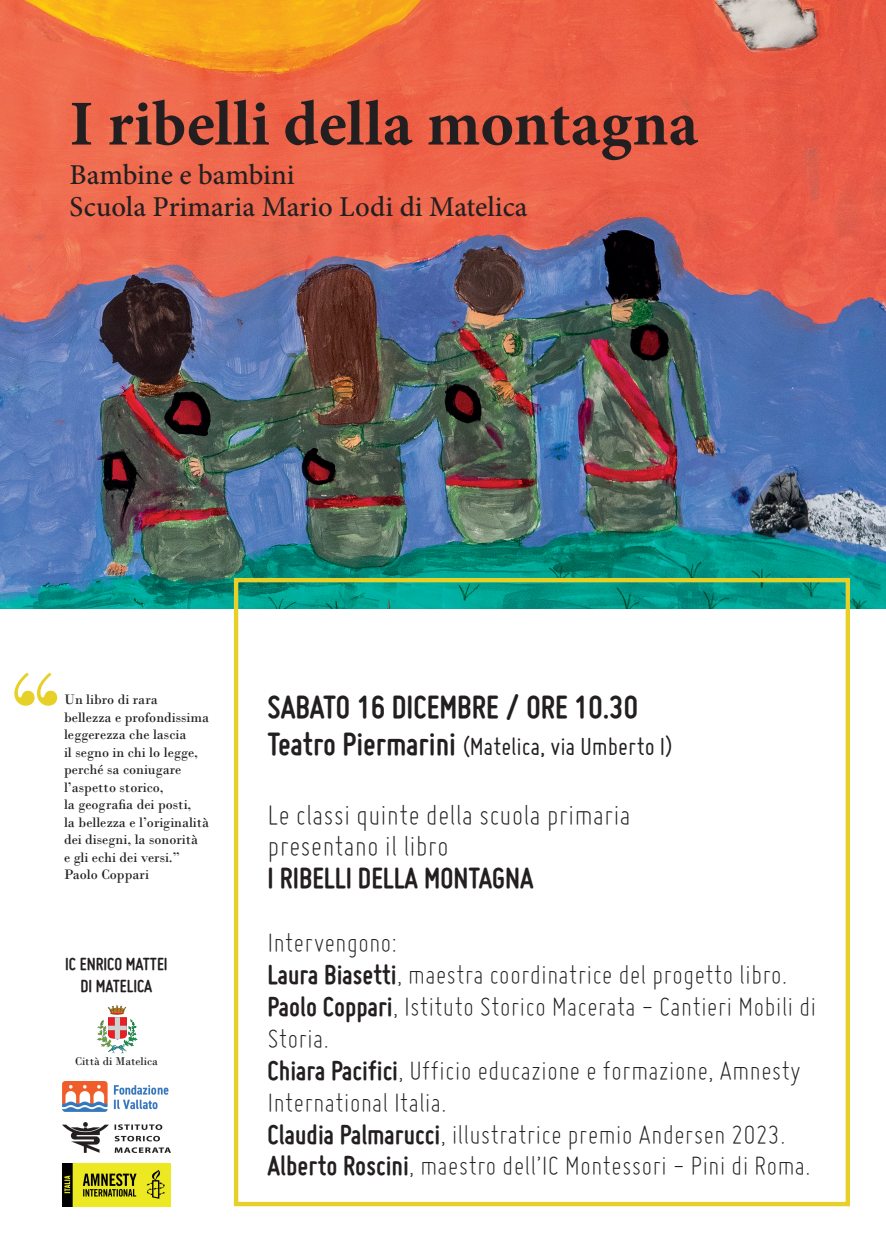
<style>
.page{position:relative;width:886px;height:1241px;background:#fff}
.page>*{position:absolute;margin:0;border:0;box-sizing:border-box;transform-origin:0 0}
.t1{font:125px "Bodoni";color:#e7d129}
.t2{font:700 64.06px "Minion Pro";color:#231f20}
.t3{font:700 34.38px "Miso";color:#231f20}
.t4{font:300 31.25px/31.9px "Miso";color:#231f20}
.t5{font:700 31.25px "Miso";color:#231f20}
.t6{font:300 29.38px/31.9px "Miso";color:#231f20}
.t7{font:500 28.75px/32.7px "Minion Pro";color:#231f20}
.t8{font:26.88px "Miso";color:#231f20}
.t9{font:700 18.75px/21.9px "Miso";color:#231f20;text-align:center}
.t10{font:14.38px/17.5px "Bodoni";color:#231f20}
.t11{font:11.88px "Bodoni";color:#231f20}
.s1{font-weight:700;font-size:34.38px}
.s2{font-weight:700}
</style>
<div class="page">
<img style="left:0;top:0;width:886px;height:609px">
<div style="left:234px;top:578px;width:616px;height:627px;border:4px solid #e7d129"></div>
<img style="left:96px;top:1005px;width:42px;height:49px">
<img style="left:63px;top:1122px;width:107px;height:29px">
<img style="left:63px;top:1163px;width:107px;height:42px">
<img style="left:63px;top:1081px;width:106px;height:30px">
<h2 class="t2" style="left:70px;top:79px;width:630px">I ribelli della montagna</h2>
<p class="t7" style="left:70px;top:158px;width:460px">Bambine e bambini<br>Scuola Primaria Mario Lodi di Matelica</p>
<h1 class="t1" style="left:8px;top:640px;width:58px">‘‘</h1>
<p class="t10" style="left:64px;top:690px;width:147px">Un libro di rara<br>bellezza e profondissima leggerezza che lascia<br>il segno in chi lo legge, perché sa coniugare l’aspetto storico,<br>la geografia dei posti,<br>la bellezza e l’originalità dei disegni, la sonorità<br>e gli echi dei versi.”<br>Paolo Coppari</p>
<p class="t9" style="left:65px;top:952px;width:104px">IC ENRICO MATTEI<br>DI MATELICA</p>
<p class="t11" style="left:75px;top:1054px;width:84px">Città di Matelica</p>
<p class="t3" style="left:268px;top:687px;width:372px">SABATO 16 DICEMBRE / ORE 10.30</p>
<p class="t8" style="left:268px;top:731px;width:406px"><span class="s1">Teatro Piermarini</span> (Matelica, via Umberto I)</p>
<p class="t4" style="left:268px;top:798px;width:365px">Le classi quinte della scuola primaria presentano il libro</p>
<p class="t5" style="left:268px;top:860px;width:267px">I RIBELLI DELLA MONTAGNA</p>
<p class="t6" style="left:268px;top:926px;width:550px">Intervengono:<br><span class="s2">Laura Biasetti</span>, maestra coordinatrice del progetto libro.<br><span class="s2">Paolo Coppari</span>, Istituto Storico Macerata - Cantieri Mobili di Storia.<br><span class="s2">Chiara Pacifici</span>, Ufficio educazione e formazione, Amnesty International Italia.<br><span class="s2">Claudia Palmarucci</span>, illustratrice premio Andersen 2023.<br><span class="s2">Alberto Roscini</span>, maestro dell’IC Montessori - Pini di Roma.</p>
</div>
